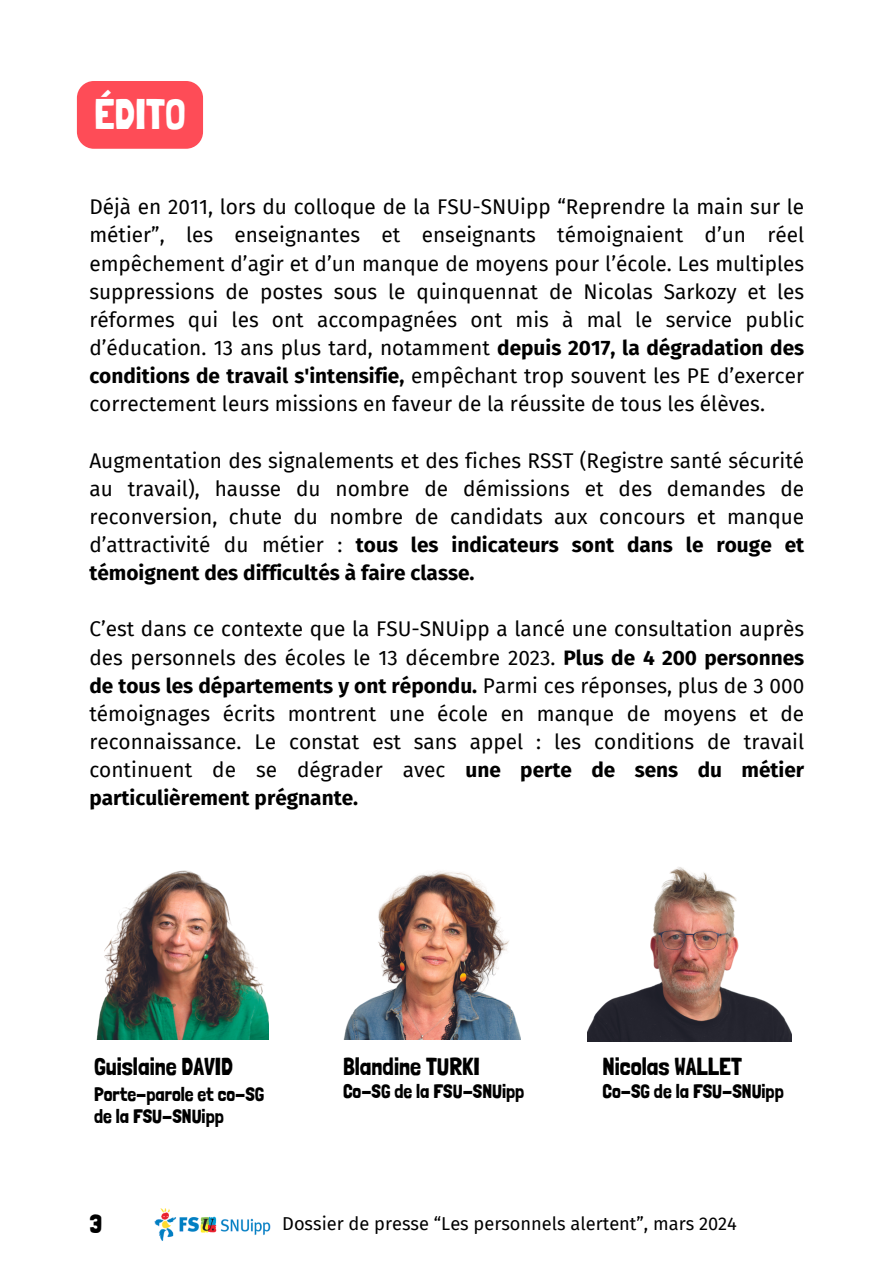
<style>
.page{position:relative;width:894px;height:1264px;background:#fff}
.page>*{position:absolute;margin:0;border:0;box-sizing:border-box;transform-origin:0 0}
.t1{font:42.75px "Londrina Solid";color:#fff}
.t2{font:26.25px "Londrina Solid";color:#000}
.t3{font:24.6px "Londrina Solid";color:#000}
.t4{font:24.45px "Londrina Solid";color:#000}
.t5{font:20.85px/28.2px "Fira Sans";color:#000;text-align:justify}
.t6{font:19.65px/22.5px "Londrina Solid";color:#000}
.t7{font:18.3px "Fira Sans";color:#000}
.s1{font-weight:700}
</style>
<div class="page">
<img style="left:154px;top:1208px;width:117px;height:33px">
<img style="left:587px;top:867px;width:204px;height:174px">
<img style="left:343px;top:871px;width:177px;height:168px">
<img style="left:96px;top:870px;width:172px;height:169px">
<div style="left:77px;top:81px;width:126px;height:68px;background:#fe4c57;border-radius:17px"></div>
<p class="t1" style="left:94px;top:88px;width:93px">ÉDITO</p>
<h1 class="t5" style="left:89px;top:193px;width:716px">Déjà en 2011, lors du colloque de la FSU-SNUipp “Reprendre la main sur le métier”, les enseignantes et enseignants témoignaient d’un réel empêchement d’agir et d’un manque de moyens pour l’école. Les multiples suppressions de postes sous le quinquennat de Nicolas Sarkozy et les réformes qui les ont accompagnées ont mis à mal le service public d’éducation. 13 ans plus tard, notamment <span class="s1">depuis 2017, la dégradation des conditions de travail s'intensifie,</span> empêchant trop souvent les PE d’exercer correctement leurs missions en faveur de la réussite de tous les élèves.</h1>
<h2 class="t5" style="left:89px;top:446px;width:716px">Augmentation des signalements et des fiches RSST (Registre santé sécurité au travail), hausse du nombre de démissions et des demandes de reconversion, chute du nombre de candidats aux concours et manque d’attractivité du métier : <span class="s1">tous les indicateurs sont dans le rouge et témoignent des difficultés à faire classe.</span></h2>
<h2 class="t5" style="left:89px;top:615px;width:716px">C’est dans ce contexte que la FSU-SNUipp a lancé une consultation auprès des personnels des écoles le 13 décembre 2023. <span class="s1">Plus de 4 200 personnes de tous les départements y ont répondu.</span> Parmi ces réponses, plus de 3 000 témoignages écrits montrent une école en manque de moyens et de reconnaissance. Le constat est sans appel : les conditions de travail continuent de se dégrader avec <span class="s1">une perte de sens du métier particulièrement prégnante.</span></h2>
<h2 class="t4" style="left:94px;top:1051px;width:141px">Guislaine DAVID</h2>
<h2 class="t6" style="left:94px;top:1082px;width:172px">Porte-parole et co-SG de la FSU-SNUipp</h2>
<p class="t3" style="left:343px;top:1051px;width:138px">Blandine TURKI</p>
<p class="t6" style="left:343px;top:1079px;width:183px">Co-SG de la FSU-SNUipp</p>
<h2 class="t3" style="left:602px;top:1051px;width:141px">Nicolas WALLET</h2>
<h2 class="t6" style="left:602px;top:1079px;width:183px">Co-SG de la FSU-SNUipp</h2>
<p class="t2" style="left:89px;top:1208px;width:14px">3</p>
<p class="t7" style="left:282px;top:1212px;width:456px">Dossier de presse “Les personnels alertent”, mars 2024</p>
</div>
